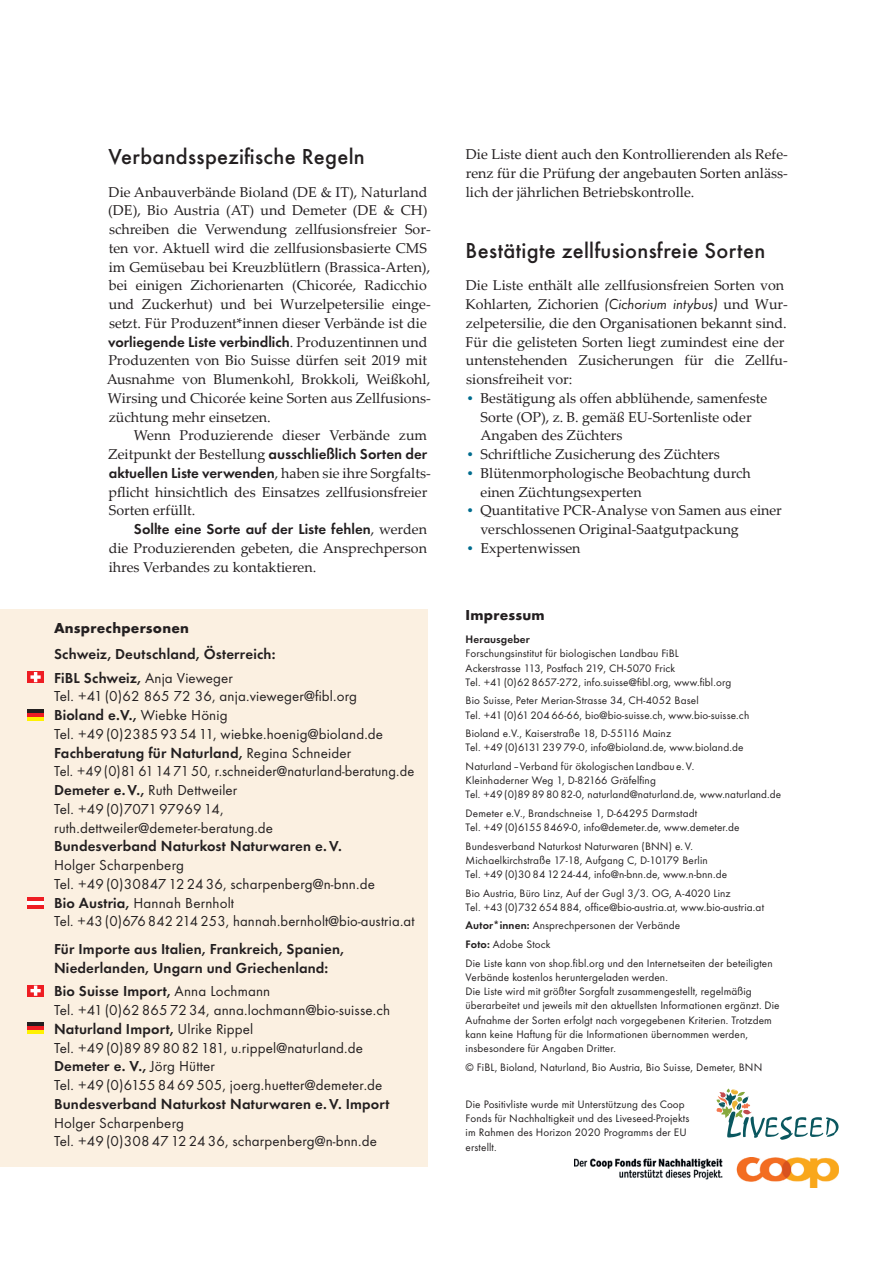
<style>
.page{position:relative;width:893px;height:1263px;background:#fff}
.page>*{position:absolute;margin:0;border:0;box-sizing:border-box;transform-origin:0 0}
.MB_Titel_2{font:500 22.5px "Function Pro";letter-spacing:.015em;color:#231f20}
.MB_Tabelle_Kasten_hi{font:15px/18.8px "Function Pro";letter-spacing:.01em;color:#231f20}
.MB_Tabelle_Kasten_hi-2{font:600 15px/18.8px "Function Pro";letter-spacing:.01em;color:#231f20}
.MB_Lauftext_Palation{font:600 15px/18.8px "Function Pro";color:#231f20}
.MB_Tabelle_Kasten_hi-3{font:15px "Function Pro";letter-spacing:.01em;color:#231f20;scale:.96 1}
.MB_Tabelle_Kasten_hi-4{font:700 15px "Function Pro";letter-spacing:.015em;color:#231f20}
.MB_Impressum_Titel{font:700 15px "Function Pro";letter-spacing:.01em;color:#231f20}
.MB_Lauftext_Palation-2{font:14.25px/18.8px "Palatino Linotype";color:#231f20}
.MB_Impressum_Lauftex{font:11.25px/14.2px "Function Pro";letter-spacing:.01em;color:#231f20}
.s1{font-family:"Palatino Linotype";font-weight:400;font-size:14.25px}
.s2{font-weight:400}
.s3{font-weight:600}
.s4{font-family:"Function Pro";font-style:italic;font-size:15px}
.s5{font-family:"Function Pro";font-weight:500;color:#006c8e}
</style>
<div class="page">
<div style="left:0;top:609px;width:427px;height:557px;background:#fbf0e1"></div>
<hr style="left:27px;top:671px;width:17px;height:4px;background:#ee1d23">
<hr style="left:27px;top:675px;width:17px;height:4px;background:#ee1d23">
<hr style="left:27px;top:679px;width:17px;height:4px;background:#ee1d23">
<svg style="left:30px;top:672px;width:11px;height:10px"></svg>
<hr style="left:27px;top:985px;width:17px;height:4px;background:#ee1d23">
<hr style="left:27px;top:989px;width:17px;height:3px;background:#ee1d23">
<hr style="left:27px;top:993px;width:17px;height:3px;background:#ee1d23">
<svg style="left:30px;top:985px;width:11px;height:11px"></svg>
<hr style="left:27px;top:709px;width:17px;height:4px;background:#231f20">
<hr style="left:27px;top:713px;width:17px;height:4px;background:#ee1d23">
<hr style="left:27px;top:717px;width:17px;height:4px;background:#fff101">
<hr style="left:27px;top:1022px;width:17px;height:4px;background:#231f20">
<hr style="left:27px;top:1026px;width:17px;height:4px;background:#ee1d23">
<hr style="left:27px;top:1030px;width:17px;height:4px;background:#fff101">
<hr style="left:27px;top:897px;width:17px;height:4px;background:#ee1d23">
<hr style="left:27px;top:901px;width:17px;height:4px;background:#fff">
<hr style="left:27px;top:905px;width:17px;height:3px;background:#ee1d23">
<img style="left:574px;top:1157px;width:265px;height:31px">
<svg style="left:716px;top:1088px;width:122px;height:52px"></svg>
<p class="MB_Titel_2" style="left:108px;top:143px;width:258px">Verbandsspezifische Regeln</p>
<p class="MB_Lauftext_Palation-2" style="left:108px;top:182px;width:324px">Die Anbauverbände Bioland (DE &amp; IT), Naturland (DE), Bio Austria (AT) und Demeter (DE &amp; CH) schreiben die Verwendung zellfusionsfreier Sor&shy;ten vor. Aktuell wird die zellfusionsbasierte CMS im Gemüsebau bei Kreuzblütlern (Brassica-Arten), bei einigen Zichorienarten (Chicorée, Radicchio und Zuckerhut) und bei Wurzelpetersilie einge&shy;setzt. Für Produzent*innen dieser Verbände ist die</p>
<p class="MB_Lauftext_Palation" style="left:108px;top:332px;width:321px">vorliegende Liste verbindlich<span class="s1">. Produzentinnen und</span></p>
<p class="MB_Lauftext_Palation-2" style="left:107px;top:351px;width:325px">Produzenten von Bio Suisse dürfen seit 2019 mit Ausnahme von Blumenkohl, Brokkoli, Weißkohl, Wirsing und Chicorée keine Sorten aus Zellfusions&shy;züchtung mehr einsetzen.</p>
<p class="MB_Lauftext_Palation-2" style="left:134px;top:426px;width:295px">Wenn Produzierende dieser Verbände zum</p>
<p class="MB_Lauftext_Palation" style="left:108px;top:444px;width:324px"><span class="s1">Zeitpunkt der Bestellung</span> ausschließlich Sorten der aktuellen Liste verwenden<span class="s1">, haben sie ihre Sorgfalts-</span></p>
<p class="MB_Lauftext_Palation-2" style="left:109px;top:482px;width:320px">pflicht hinsichtlich des Einsatzes zellfusionsfreier<br>Sorten erfüllt.</p>
<p class="MB_Lauftext_Palation" style="left:134px;top:519px;width:295px">Sollte eine Sorte auf der Liste fehlen<span class="s1">, werden</span></p>
<p class="MB_Lauftext_Palation-2" style="left:109px;top:538px;width:320px">die Produzierenden gebeten, die Ansprechperson ihres Verbandes zu kontaktieren.</p>
<p class="MB_Tabelle_Kasten_hi-4" style="left:54px;top:619px;width:137px">Ansprechpersonen</p>
<p class="MB_Tabelle_Kasten_hi-2" style="left:54px;top:645px;width:223px">Schweiz, Deutschland, Österreich:</p>
<p class="MB_Tabelle_Kasten_hi-2" style="left:54px;top:668px;width:181px">FiBL Schweiz, <span class="s2">Anja Vieweger</span></p>
<p class="MB_Tabelle_Kasten_hi" style="left:54px;top:687px;width:304px">Tel. +41 (0)62 865 72 36, anja.vieweger@fibl.org</p>
<p class="MB_Tabelle_Kasten_hi-2" style="left:54px;top:706px;width:175px">Bioland e.V., <span class="s2">Wiebke Hönig</span></p>
<p class="MB_Tabelle_Kasten_hi" style="left:54px;top:725px;width:331px">Tel. +49 (0)2385 93 54 11, wiebke.hoenig@bioland.de<br><span class="s3">Fachberatung für Naturland,</span> Regina Schneider</p>
<p class="MB_Tabelle_Kasten_hi-3" style="left:54px;top:763px;width:377px">Tel. +49 (0)81 61 14 71 50, r.schneider@naturland-beratung.de</p>
<p class="MB_Tabelle_Kasten_hi" style="left:54px;top:781px;width:185px"><span class="s3">Demeter e.V.,</span> Ruth Dettweiler</p>
<p class="MB_Tabelle_Kasten_hi" style="left:54px;top:800px;width:221px">Tel. +49 (0)7071 97969 14, ruth.dettweiler@demeter-beratung.de</p>
<p class="MB_Tabelle_Kasten_hi-2" style="left:54px;top:837px;width:289px">Bundesverband Naturkost Naturwaren e.V.</p>
<p class="MB_Tabelle_Kasten_hi" style="left:54px;top:856px;width:322px">Holger Scharpenberg<br>Tel. +49 (0)30847 12 24 36, scharpenberg@n-bnn.de</p>
<p class="MB_Tabelle_Kasten_hi" style="left:54px;top:893px;width:182px"><span class="s3">Bio Austria,</span> Hannah Bernholt</p>
<p class="MB_Tabelle_Kasten_hi" style="left:54px;top:912px;width:362px">Tel. +43 (0)676 842 214 253, hannah.bernholt@bio-austria.at</p>
<p class="MB_Tabelle_Kasten_hi-2" style="left:54px;top:940px;width:291px">Für Importe aus Italien, Frankreich, Spanien,<br>Niederlanden, Ungarn und Griechenland:</p>
<p class="MB_Tabelle_Kasten_hi-2" style="left:54px;top:982px;width:218px">Bio Suisse Import, <span class="s2">Anna Lochmann</span></p>
<p class="MB_Tabelle_Kasten_hi" style="left:54px;top:1001px;width:338px">Tel. +41 (0)62 865 72 34, anna.lochmann@bio-suisse.ch</p>
<p class="MB_Tabelle_Kasten_hi-2" style="left:54px;top:1019px;width:201px">Naturland Import, <span class="s2">Ulrike Rippel</span></p>
<p class="MB_Tabelle_Kasten_hi" style="left:54px;top:1038px;width:311px">Tel. +49 (0)89 89 80 82 181, u.rippel@naturland.de</p>
<p class="MB_Tabelle_Kasten_hi-2" style="left:54px;top:1057px;width:162px">Demeter e. V., <span class="s2">Jörg Hütter</span></p>
<p class="MB_Tabelle_Kasten_hi" style="left:54px;top:1076px;width:330px">Tel. +49 (0)6155 84 69 505, joerg.huetter@demeter.de</p>
<p class="MB_Tabelle_Kasten_hi-2" style="left:54px;top:1094px;width:337px">Bundesverband Naturkost Naturwaren e.V. Import</p>
<p class="MB_Tabelle_Kasten_hi" style="left:54px;top:1113px;width:131px">Holger Scharpenberg</p>
<p class="MB_Tabelle_Kasten_hi" style="left:54px;top:1132px;width:324px">Tel. +49 (0)308 47 12 24 36, scharpenberg@n-bnn.de</p>
<p class="MB_Lauftext_Palation-2" style="left:466px;top:144px;width:324px;text-align:justify">Die Liste dient auch den Kontrollierenden als Refe&shy;renz für die Prüfung der angebauten Sorten anläss&shy;lich der jährlichen Betriebskontrolle.</p>
<p class="MB_Titel_2" style="left:466px;top:237px;width:301px">Bestätigte zellfusionsfreie Sorten</p>
<p class="MB_Lauftext_Palation-2" style="left:466px;top:276px;width:324px">Die Liste enthält alle zellfusionsfreien Sorten von Kohlarten, Zichorien <span class="s4">(Cichorium intybus)</span> und Wur&shy;zelpetersilie, die den Organisationen bekannt sind.<br>Für die gelisteten Sorten liegt zumindest eine der untenstehenden Zusicherungen für die Zellfu&shy;sionsfreiheit vor:</p>
<p class="MB_Lauftext_Palation-2" style="left:480px;top:388px;width:288px;text-indent:-15px"><span class="s5">•</span> Bestätigung als offen abblühende, samenfeste<br>Sorte (OP), z. B. gemäß EU-Sortenliste oder<br>Angaben des Züchters</p>
<p class="MB_Lauftext_Palation-2" style="left:466px;top:444px;width:256px"><span class="s5">•</span> Schriftliche Zusicherung des Züchters</p>
<p class="MB_Lauftext_Palation-2" style="left:480px;top:463px;width:272px;text-indent:-15px"><span class="s5">•</span> Blütenmorphologische Beobachtung durch einen Züchtungsexperten</p>
<p class="MB_Lauftext_Palation-2" style="left:480px;top:501px;width:303px;text-indent:-15px"><span class="s5">•</span> Quantitative PCR-Analyse von Samen aus einer verschlossenen Original-Saatgutpackung</p>
<p class="MB_Lauftext_Palation-2" style="left:466px;top:538px;width:116px"><span class="s5">•</span> Expertenwissen</p>
<p class="MB_Impressum_Titel" style="left:466px;top:606px;width:80px">Impressum</p>
<p class="MB_Impressum_Lauftex" style="left:466px;top:632px;width:267px"><span class="s3">Herausgeber<br></span>Forschungsinstitut für biologischen Landbau FiBL Ackerstrasse 113, Postfach 219, CH-5070 Frick<br>Tel. +41 (0)62 8657-272, info.suisse@fibl.org, www.fibl.org</p>
<p class="MB_Impressum_Lauftex" style="left:466px;top:694px;width:285px">Bio Suisse, Peter Merian-Strasse 34, CH-4052 Basel<br>Tel. +41 (0)61 204 66-66, bio@bio-suisse.ch, www.bio-suisse.ch</p>
<p class="MB_Impressum_Lauftex" style="left:466px;top:726px;width:279px">Bioland e.V., Kaiserstraße 18, D-55116 Mainz<br>Tel. +49 (0)6131 239 79-0, info@bioland.de, www.bioland.de</p>
<p class="MB_Impressum_Lauftex" style="left:466px;top:759px;width:317px">Naturland –Verband für ökologischen Landbau e. V.<br>Kleinhaderner Weg 1, D-82166 Gräfelfing<br>Tel. +49 (0)89 89 80 82-0, naturland@naturland.de, www.naturland.de</p>
<p class="MB_Impressum_Lauftex" style="left:466px;top:806px;width:276px">Demeter e.V., Brandschneise 1, D-64295 Darmstadt<br>Tel. +49 (0)6155 8469-0, info@demeter.de, www.demeter.de</p>
<p class="MB_Impressum_Lauftex" style="left:466px;top:839px;width:263px">Bundesverband Naturkost Naturwaren (BNN) e. V.<br>Michaelkirchstraße 17-18, Aufgang C, D-10179 Berlin<br>Tel. +49 (0)30 84 12 24-44, info@n-bnn.de, www.n-bnn.de</p>
<p class="MB_Impressum_Lauftex" style="left:466px;top:886px;width:300px">Bio Austria, Büro Linz, Auf der Gugl 3/3. OG, A-4020 Linz<br>Tel. +43 (0)732 654 884, office@bio-austria.at, www.bio-austria.at</p>
<p class="MB_Impressum_Lauftex" style="left:466px;top:919px;width:216px"><span class="s3">Autor*innen:</span> Ansprechpersonen der Verbände</p>
<p class="MB_Impressum_Lauftex" style="left:466px;top:937px;width:87px"><span class="s3">Foto:</span> Adobe Stock</p>
<p class="MB_Impressum_Lauftex" style="left:466px;top:956px;width:316px">Die Liste kann von shop.fibl.org und den Internetseiten der beteiligten Verbände kostenlos heruntergeladen werden.<br>Die Liste wird mit größter Sorgfalt zusammengestellt, regelmäßig überarbeitet und jeweils mit den aktuellsten Informationen ergänzt. Die Aufnahme der Sorten erfolgt nach vorgegebenen Kriterien. Trotzdem kann keine Haftung für die Informationen übernommen werden, insbesondere für Angaben Dritter.</p>
<p class="MB_Impressum_Lauftex" style="left:466px;top:1060px;width:298px">© FiBL, Bioland, Naturland, Bio Austria, Bio Suisse, Demeter, BNN</p>
<p class="MB_Impressum_Lauftex" style="left:466px;top:1097px;width:225px">Die Positivliste wurde mit Unterstützung des Coop Fonds für Nachhaltigkeit und des Liveseed-Projekts im Rahmen des Horizon 2020 Programms der EU erstellt.</p>
</div>
